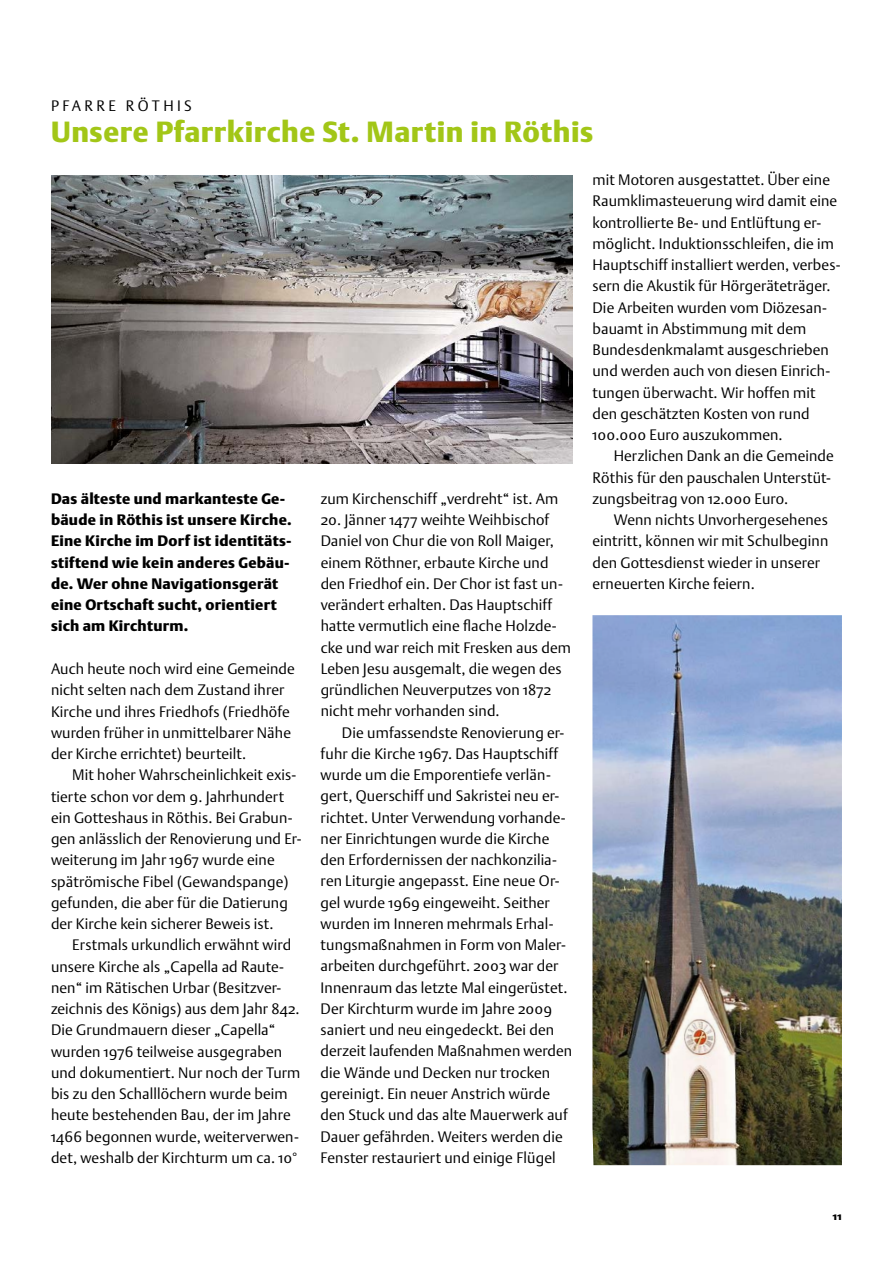
<style>
.page{position:relative;width:893px;height:1263px;background:#fff}
.page>*{position:absolute;margin:0;border:0;box-sizing:border-box;transform-origin:0 0}
.t1{font:900 28.8px "DTL Argo ST";letter-spacing:.02em;color:#a2c617}
.t2{font:300 15px/21.3px "DTL Argo ST";letter-spacing:.01em;color:#000}
.t3{font:900 15px/21.3px "DTL Argo ST";letter-spacing:.015em;color:#000}
.t4{font:300 15px "DTL Argo ST";letter-spacing:.225em;color:#000}
.t5{font:900 10.5px "DTL Argo ST";color:#000}
</style>
<div class="page">
<img style="left:51px;top:176px;width:521px;height:287px">
<img style="left:592px;top:615px;width:250px;height:550px">
<p class="t4" style="left:51px;top:96px;width:142px">PFARRE RÖTHIS</p>
<h1 class="t1" style="left:51px;top:115px;width:544px">Unsere Pfarrkirche St. Martin in Röthis</h1>
<p class="t2" style="left:592px;top:169px;width:250px">mit Motoren ausgestattet. Über eine Raumklimasteuerung wird damit eine kontrollierte Be- und Entlüftung er&shy;möglicht. Induktionsschleifen, die im Hauptschiff installiert werden, verbes&shy;sern die Akustik für Hörgeräteträger.<br>Die Arbeiten wurden vom Diözesan&shy;bauamt in Abstimmung mit dem Bundesdenkmalamt ausgeschrieben und werden auch von diesen Einrich&shy;tungen überwacht. Wir hoffen mit den geschätzten Kosten von rund 100.000 Euro auszukommen.</p>
<p class="t2" style="left:592px;top:445px;width:243px;text-indent:21px">Herzlichen Dank an die Gemeinde<br>Röthis für den pauschalen Unterstüt&shy;zungsbeitrag von 12.000 Euro.</p>
<p class="t2" style="left:592px;top:509px;width:237px;text-indent:21px">Wenn nichts Unvorhergesehenes eintritt, können wir mit Schulbeginn den Gottesdienst wieder in unserer erneuerten Kirche feiern.</p>
<p class="t2" style="left:321px;top:488px;width:239px">zum Kirchenschiff „verdreht“ ist. Am</p>
<p class="t2" style="left:321px;top:509px;width:252px">20. Jänner 1477 weihte Weihbischof Daniel von Chur die von Roll Maiger, einem Röthner, erbaute Kirche und den Friedhof ein. Der Chor ist fast un&shy;verändert erhalten. Das Hauptschiff hatte vermutlich eine flache Holzde&shy;cke und war reich mit Fresken aus dem Leben Jesu ausgemalt, die wegen des gründlichen Neuverputzes von 1872 nicht mehr vorhanden sind.</p>
<p class="t2" style="left:321px;top:721px;width:253px;text-indent:21px">Die umfassendste Renovierung er&shy;fuhr die Kirche 1967. Das Hauptschiff wurde um die Emporentiefe verlän&shy;gert, Querschiff und Sakristei neu er&shy;richtet. Unter Verwendung vorhande&shy;ner Einrichtungen wurde die Kirche den Erfordernissen der nachkonzilia&shy;ren Liturgie angepasst. Eine neue Or&shy;gel wurde 1969 eingeweiht. Seither wurden im Inneren mehrmals Erhal&shy;tungsmaßnahmen in Form von Maler&shy;arbeiten durchgeführt. 2003 war der Innenraum das letzte Mal eingerüstet.<br>Der Kirchturm wurde im Jahre 2009 saniert und neu eingedeckt. Bei den derzeit laufenden Maßnahmen werden die Wände und Decken nur trocken gereinigt. Ein neuer Anstrich würde den Stuck und das alte Mauerwerk auf Dauer gefährden. Weiters werden die Fenster restauriert und einige Flügel</p>
<p class="t3" style="left:51px;top:488px;width:242px">Das älteste und markanteste Ge&shy;bäude in Röthis ist unsere Kirche.<br>Eine Kirche im Dorf ist identitäts&shy;stiftend wie kein anderes Gebäu&shy;de. Wer ohne Navigationsgerät eine Ortschaft sucht, orientiert sich am Kirchturm.</p>
<p class="t2" style="left:51px;top:658px;width:245px">Auch heute noch wird eine Gemeinde nicht selten nach dem Zustand ihrer Kirche und ihres Friedhofs (Friedhöfe wurden früher in unmittelbarer Nähe der Kirche errichtet) beurteilt.</p>
<p class="t2" style="left:51px;top:764px;width:252px;text-indent:21px">Mit hoher Wahrscheinlichkeit exis&shy;tierte schon vor dem 9. Jahrhundert ein Gotteshaus in Röthis. Bei Grabun&shy;gen anlässlich der Renovierung und Er&shy;weiterung im Jahr 1967 wurde eine spätrömische Fibel (Gewandspange) gefunden, die aber für die Datierung der Kirche kein sicherer Beweis ist.</p>
<p class="t2" style="left:51px;top:934px;width:251px;text-indent:21px">Erstmals urkundlich erwähnt wird unsere Kirche als „Capella ad Raute&shy;nen“ im Rätischen Urbar (Besitzver&shy;zeichnis des Königs) aus dem Jahr 842.<br>Die Grundmauern dieser „Capella“ wurden 1976 teilweise ausgegraben und dokumentiert. Nur noch der Turm bis zu den Schalllöchern wurde beim heute bestehenden Bau, der im Jahre 1466 begonnen wurde, weiterverwen&shy;det, weshalb der Kirchturm um ca. 10°</p>
<p class="t5" style="left:833px;top:1210px;width:11px">11</p>
</div>
